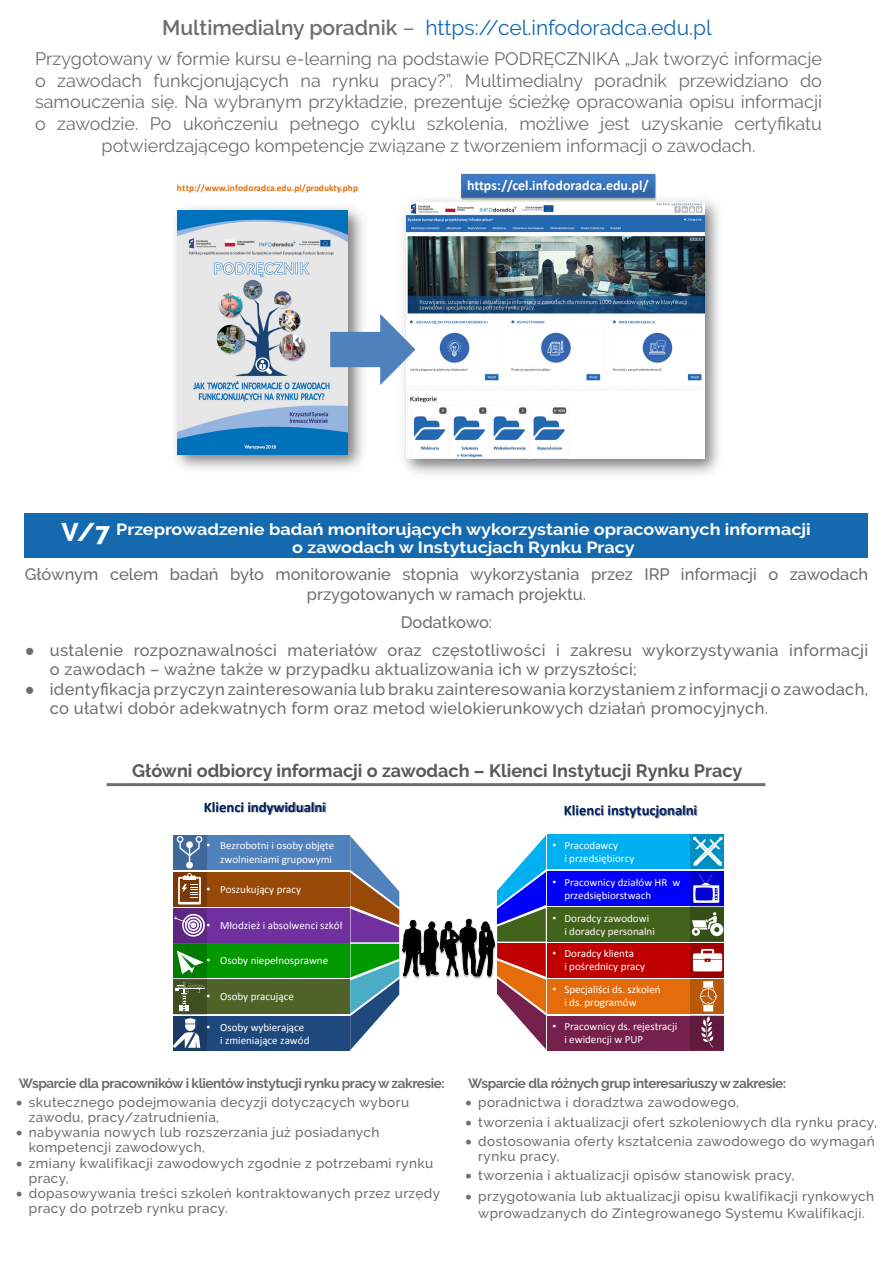
<style>
.page{position:relative;width:893px;height:1263px;background:#fff}
.page>*{position:absolute;margin:0;border:0;box-sizing:border-box;transform-origin:0 0}
.t1{font:800 25.5px "Raleway";color:#fff}
.t2{font:21px "Raleway";color:#1169b4}
.t3{font:18px/21.6px "Raleway";color:#6c6d70;text-align:center}
.t4{font:700 18px "Raleway";color:#57585a}
.t5{font:500 16.5px/19.5px "Raleway";letter-spacing:.02em;color:#6c6d70}
.t6{font:500 16.5px/19.5px "Raleway";color:#6c6d70;text-align:center}
.t7{font:700 16.2px/18px "Raleway";color:#fff;text-align:center;scale:1.11 1}
.t8{font:700 14.55px "Calibri";color:#002060}
.t9{font:700 14.1px "Calibri";letter-spacing:.005em;color:#fff}
.t10{font:500 13.5px/15px "Raleway";letter-spacing:.03em;color:#6c6d70}
.produkty{font:700 13.5px "Raleway";letter-spacing:-.03em;color:#6c6d70}
.t11{font:10.95px/13.2px "Calibri";color:#fff}
.t12{font:700 9.45px "Calibri";letter-spacing:.025em;color:#e46c0a}
.s1{font-weight:600;color:#6c6d70}
.s2{color:#6c6d70}
.s3{font-family:"Times New Roman";font-weight:400}
.s4{font-family:"Arial"}
</style>
<div class="page">
<img style="left:175px;top:208px;width:188px;height:261px">
<img style="left:177px;top:210px;width:171px;height:244px">
<img style="left:403px;top:200px;width:316px;height:274px">
<img style="left:406px;top:202px;width:298px;height:257px">
<img style="left:455px;top:173px;width:206px;height:34px">
<svg style="left:464px;top:176px;width:189px;height:20px;background:#3670b6"></svg>
<div style="left:462px;top:174px;width:193px;height:24px;border:1px solid #4a7ebb"></div>
<svg style="left:329px;top:312px;width:88px;height:75px"></svg>
<div style="left:547px;top:1016px;width:176px;height:34px;background:#76204d"></div>
<div style="left:547px;top:979px;width:176px;height:34px;background:#e46c0a"></div>
<div style="left:547px;top:943px;width:176px;height:34px;background:#c00000"></div>
<div style="left:547px;top:835px;width:176px;height:34px;background:#00b0f0"></div>
<div style="left:547px;top:871px;width:176px;height:35px;background:#00f"></div>
<div style="left:547px;top:908px;width:176px;height:34px;background:#41631b"></div>
<div style="left:173px;top:1017px;width:176px;height:34px;background:#1f497d"></div>
<div style="left:173px;top:980px;width:176px;height:34px;background:#4f6228"></div>
<div style="left:173px;top:944px;width:176px;height:34px;background:#090"></div>
<div style="left:173px;top:835px;width:176px;height:34px;background:#4f81bd"></div>
<div style="left:173px;top:872px;width:176px;height:34px;background:#984807"></div>
<div style="left:173px;top:908px;width:176px;height:34px;background:#7030a0"></div>
<div style="left:690px;top:835px;width:33px;height:34px;background:#008fc3"></div>
<div style="left:690px;top:871px;width:33px;height:34px;background:#000;opacity:.19"></div>
<div style="left:690px;top:907px;width:33px;height:34px;background:#355016"></div>
<div style="left:690px;top:943px;width:33px;height:34px;background:#000;opacity:.19"></div>
<div style="left:690px;top:979px;width:33px;height:34px;background:#b95808"></div>
<div style="left:690px;top:1015px;width:33px;height:34px;background:#601a3e"></div>
<div style="left:173px;top:835px;width:33px;height:34px;background:#40699a"></div>
<div style="left:173px;top:872px;width:33px;height:34px;background:#000;opacity:.19"></div>
<div style="left:173px;top:908px;width:33px;height:34px;background:#5b2782"></div>
<div style="left:173px;top:944px;width:33px;height:34px;background:#007c00"></div>
<div style="left:173px;top:981px;width:33px;height:34px;background:#000;opacity:.19"></div>
<div style="left:173px;top:1017px;width:33px;height:34px;background:#193b65"></div>
<svg style="left:173px;top:1018px;width:27px;height:30px"></svg>
<svg style="left:693px;top:836px;width:30px;height:30px"></svg>
<svg style="left:693px;top:874px;width:26px;height:29px"></svg>
<svg style="left:693px;top:949px;width:29px;height:22px"></svg>
<svg style="left:692px;top:912px;width:31px;height:24px"></svg>
<svg style="left:700px;top:981px;width:17px;height:66px"></svg>
<svg style="left:175px;top:982px;width:30px;height:29px"></svg>
<svg style="left:177px;top:836px;width:25px;height:68px"></svg>
<svg style="left:177px;top:951px;width:26px;height:23px"></svg>
<svg style="left:174px;top:914px;width:31px;height:23px"></svg>
<img style="left:204px;top:802px;width:123px;height:14px">
<img style="left:564px;top:805px;width:134px;height:14px">
<svg style="left:350px;top:835px;width:196px;height:215px"></svg>
<div style="left:25px;top:513px;width:843px;height:45px;background:#1469af"></div>
<hr style="left:107px;top:783px;width:658px;height:3px;background:#6c6d70">
<p class="t2" style="left:162px;top:15px;width:551px"><span class="s1">Multimedialny poradnik</span> <span class="s2">–</span> https://cel.infodoradca.edu.pl</p>
<p class="t3" style="left:35px;top:48px;width:788px">Przygotowany w formie kursu e-learning na podstawie PODRĘCZNIKA „Jak tworzyć informacje o zawodach funkcjonujących na rynku pracy?”. Multimedialny poradnik przewidziano do samouczenia się. Na wybranym przykładzie, prezentuje ścieżkę opracowania opisu informacji o zawodzie. Po ukończeniu pełnego cyklu szkolenia, możliwe jest uzyskanie certyfikatu potwierdzającego kompetencje związane z tworzeniem informacji o zawodach.</p>
<p class="t12" style="left:177px;top:182px;width:183px">http://www.infodoradca.edu.pl/produkty.php</p>
<p class="t9" style="left:467px;top:176px;width:183px">https://cel.infodoradca.edu.pl/</p>
<p class="t1" style="left:62px;top:517px;width:50px">V/7</p>
<p class="t6" style="left:25px;top:564px;width:845px">Głównym celem badań było monitorowanie stopnia wykorzystania przez IRP informacji o zawodach przygotowanych w ramach projektu.</p>
<p class="t6" style="left:401px;top:612px;width:93px">Dodatkowo:</p>
<p class="t5" style="left:50px;top:640px;width:820px;text-indent:-25px"><span class="s3">●</span> ustalenie rozpoznawalności materiałów oraz częstotliwości i zakresu wykorzystywania informacji o zawodach – ważne także w przypadku aktualizowania ich w przyszłości;</p>
<p class="t5" style="left:50px;top:679px;width:820px;text-indent:-25px"><span class="s3">●</span> identyfikacja przyczyn zainteresowania lub braku zainteresowania korzystaniem z informacji o zawodach, co ułatwi dobór adekwatnych form oraz metod wielokierunkowych działań promocyjnych.</p>
<p class="t7" style="left:116px;top:521px;width:627px">Przeprowadzenie badań monitorujących wykorzystanie opracowanych informacji o zawodach w Instytucjach Rynku Pracy</p>
<p class="t4" style="left:132px;top:760px;width:612px">Główni odbiorcy informacji o zawodach – Klienci Instytucji Rynku Pracy</p>
<p class="t8" style="left:204px;top:797px;width:123px">Klienci indywidualni</p>
<p class="t8" style="left:564px;top:800px;width:135px">Klienci instytucjonalni</p>
<p class="t11" style="left:206px;top:839px;width:130px;text-align:right"><span class="s4">•</span> Bezrobotni i osoby objęte zwolnieniami grupowymi</p>
<p class="t11" style="left:206px;top:883px;width:96px"><span class="s4">•</span> Poszukujący pracy</p>
<p class="t11" style="left:206px;top:919px;width:138px"><span class="s4">•</span> Młodzież i absolwenci szkół</p>
<p class="t11" style="left:206px;top:954px;width:123px"><span class="s4">•</span> Osoby niepełnosprawne</p>
<p class="t11" style="left:206px;top:990px;width:89px"><span class="s4">•</span> Osoby pracujące</p>
<p class="t11" style="left:220px;top:1021px;width:91px;text-indent:-14px"><span class="s4">•</span> Osoby wybierające i zmieniające zawód</p>
<p class="produkty" style="left:19px;top:1076px;width:427px">Wsparcie dla pracowników i klientów instytucji rynku pracy w zakresie:</p>
<p class="t10" style="left:29px;top:1095px;width:382px;text-indent:-13px">• skutecznego podejmowania decyzji dotyczących wyboru zawodu, pracy/zatrudnienia,</p>
<p class="t10" style="left:29px;top:1125px;width:352px;text-indent:-13px">• nabywania nowych lub rozszerzania już posiadanych kompetencji zawodowych,</p>
<p class="t10" style="left:29px;top:1155px;width:406px;text-indent:-13px">• zmiany kwalifikacji zawodowych zgodnie z potrzebami rynku pracy,</p>
<p class="t10" style="left:29px;top:1185px;width:413px;text-indent:-13px">• dopasowywania treści szkoleń kontraktowanych przez urzędy pracy do potrzeb rynku pracy.</p>
<p class="t11" style="left:564px;top:838px;width:71px;text-indent:-12px"><span class="s4">•</span> Pracodawcy<br>i przedsiębiorcy</p>
<p class="t11" style="left:564px;top:875px;width:117px;text-indent:-12px"><span class="s4">•</span> Pracownicy działów HR w przedsiębiorstwach</p>
<p class="t11" style="left:564px;top:911px;width:92px;text-indent:-12px"><span class="s4">•</span> Doradcy zawodowi<br>i doradcy personalni</p>
<p class="t11" style="left:564px;top:947px;width:82px;text-indent:-12px"><span class="s4">•</span> Doradcy klienta<br>i pośrednicy pracy</p>
<p class="t11" style="left:564px;top:983px;width:98px;text-indent:-12px"><span class="s4">•</span> Specjaliści ds. szkoleń i ds. programów</p>
<p class="t11" style="left:564px;top:1020px;width:114px;text-indent:-12px"><span class="s4">•</span> Pracownicy ds. rejestracji i ewidencji w PUP</p>
<p class="produkty" style="left:468px;top:1076px;width:319px">Wsparcie dla różnych grup interesariuszy w zakresie:</p>
<p class="t10" style="left:465px;top:1095px;width:275px">• poradnictwa i doradztwa zawodowego,</p>
<p class="t10" style="left:465px;top:1114px;width:413px">• tworzenia i aktualizacji ofert szkoleniowych dla rynku pracy,</p>
<p class="t10" style="left:478px;top:1134px;width:398px;text-indent:-13px">• dostosowania oferty kształcenia zawodowego do wymagań rynku pracy,</p>
<p class="t10" style="left:465px;top:1168px;width:331px">• tworzenia i aktualizacji opisów stanowisk pracy,</p>
<p class="t10" style="left:465px;top:1188px;width:410px;line-height:16.5px;text-align:center">• przygotowania lub aktualizacji opisu kwalifikacji rynkowych wprowadzanych do Zintegrowanego Systemu Kwalifikacji.</p>
</div>
